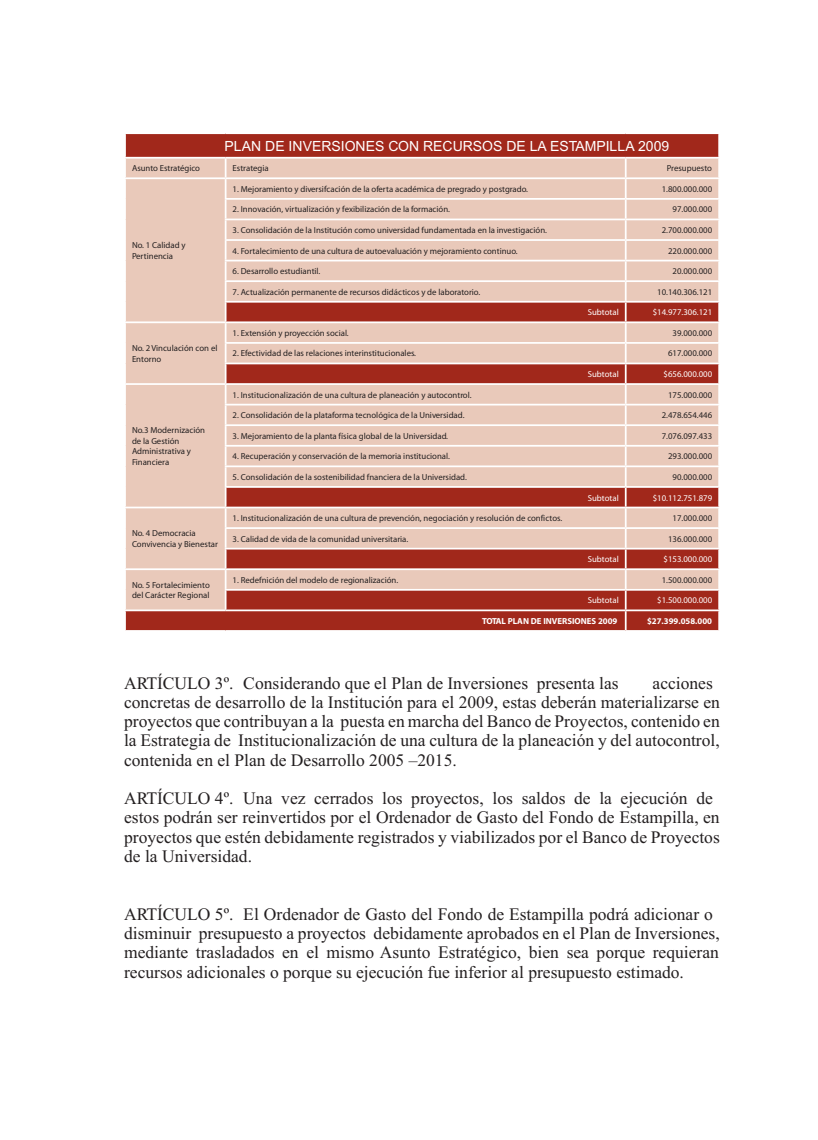
<style>
.page{position:relative;width:818px;height:1140px;background:#fff}
.page>*{position:absolute;margin:0;border:0;box-sizing:border-box;transform-origin:0 0}
.t1{font:17.5px/19.2px "Times New Roman";color:#231f20}
.t2{font:14px "Arial";color:#fff}
.t3{font:8.75px/10.5px "Myriad Pro";color:#231f20}
.t4{font:8.75px "Myriad Pro";color:#fff}
.t5{font:700 8.75px "Myriad Pro";color:#fff}
</style>
<div class="page">
<svg style="left:126px;top:134px;width:592px;height:496px;background:#a22a1d"></svg>
<svg style="left:126px;top:158px;width:592px;height:451px;background:#dcac9e"></svg>
<hr style="left:124px;top:157px;width:101px;height:1px;background:#fff">
<hr style="left:225px;top:157px;width:400px;height:1px;background:#fff">
<hr style="left:625px;top:157px;width:94px;height:1px;background:#fff">
<hr style="left:124px;top:177px;width:101px;height:2px;background:#fff">
<hr style="left:225px;top:177px;width:400px;height:2px;background:#fff">
<hr style="left:625px;top:177px;width:94px;height:2px;background:#fff">
<hr style="left:225px;top:198px;width:400px;height:2px;background:#fff">
<hr style="left:625px;top:198px;width:94px;height:2px;background:#fff">
<hr style="left:225px;top:218px;width:400px;height:2px;background:#fff">
<hr style="left:625px;top:218px;width:94px;height:2px;background:#fff">
<hr style="left:225px;top:239px;width:400px;height:2px;background:#fff">
<hr style="left:625px;top:239px;width:94px;height:2px;background:#fff">
<hr style="left:225px;top:260px;width:400px;height:1px;background:#fff">
<hr style="left:625px;top:260px;width:94px;height:1px;background:#fff">
<hr style="left:225px;top:280px;width:400px;height:2px;background:#fff">
<hr style="left:625px;top:280px;width:94px;height:2px;background:#fff">
<hr style="left:225px;top:301px;width:400px;height:1px;background:#fff">
<hr style="left:625px;top:301px;width:94px;height:1px;background:#fff">
<hr style="left:124px;top:321px;width:101px;height:2px;background:#fff">
<hr style="left:225px;top:321px;width:400px;height:2px;background:#fff">
<hr style="left:625px;top:321px;width:94px;height:2px;background:#fff">
<hr style="left:225px;top:342px;width:400px;height:2px;background:#fff">
<hr style="left:625px;top:342px;width:94px;height:2px;background:#fff">
<hr style="left:225px;top:362px;width:400px;height:2px;background:#fff">
<hr style="left:625px;top:362px;width:94px;height:2px;background:#fff">
<hr style="left:124px;top:383px;width:101px;height:2px;background:#fff">
<hr style="left:225px;top:383px;width:400px;height:2px;background:#fff">
<hr style="left:625px;top:383px;width:94px;height:2px;background:#fff">
<hr style="left:225px;top:403px;width:400px;height:2px;background:#fff">
<hr style="left:625px;top:403px;width:94px;height:2px;background:#fff">
<hr style="left:225px;top:424px;width:400px;height:2px;background:#fff">
<hr style="left:625px;top:424px;width:94px;height:2px;background:#fff">
<hr style="left:225px;top:445px;width:400px;height:1px;background:#fff">
<hr style="left:625px;top:445px;width:94px;height:1px;background:#fff">
<hr style="left:225px;top:465px;width:400px;height:2px;background:#fff">
<hr style="left:625px;top:465px;width:94px;height:2px;background:#fff">
<hr style="left:225px;top:486px;width:400px;height:1px;background:#fff">
<hr style="left:625px;top:486px;width:94px;height:1px;background:#fff">
<hr style="left:124px;top:506px;width:101px;height:2px;background:#fff">
<hr style="left:225px;top:506px;width:400px;height:2px;background:#fff">
<hr style="left:625px;top:506px;width:94px;height:2px;background:#fff">
<hr style="left:225px;top:527px;width:400px;height:2px;background:#fff">
<hr style="left:625px;top:527px;width:94px;height:2px;background:#fff">
<hr style="left:225px;top:547px;width:400px;height:2px;background:#fff">
<hr style="left:625px;top:547px;width:94px;height:2px;background:#fff">
<hr style="left:124px;top:568px;width:101px;height:2px;background:#fff">
<hr style="left:225px;top:568px;width:400px;height:2px;background:#fff">
<hr style="left:625px;top:568px;width:94px;height:2px;background:#fff">
<hr style="left:225px;top:589px;width:400px;height:1px;background:#fff">
<svg style="left:225px;top:158px;width:1px;height:451px"></svg>
<hr style="left:625px;top:589px;width:94px;height:1px;background:#fff">
<hr style="left:124px;top:609px;width:101px;height:2px;background:#fff">
<svg style="left:125px;top:611px;width:1px;height:19px"></svg>
<hr style="left:225px;top:609px;width:400px;height:2px;background:#fff">
<hr style="left:625px;top:609px;width:94px;height:2px;background:#fff">
<svg style="left:624px;top:158px;width:2px;height:472px"></svg>
<svg style="left:718px;top:134px;width:1px;height:496px"></svg>
<h2 class="t2" style="left:224px;top:140px;width:446px">PLAN DE INVERSIONES CON RECURSOS DE LA ESTAMPILLA 2009</h2>
<p class="t3" style="left:132px;top:164px;width:70px">Asunto Estratégico</p>
<p class="t3" style="left:232px;top:164px;width:37px">Estrategia</p>
<p class="t3" style="left:666px;top:164px;width:46px">Presupuesto</p>
<p class="t3" style="left:132px;top:241px;width:55px">No. 1 Calidad y<br>Pertinencia</p>
<p class="t3" style="left:132px;top:344px;width:87px">No. 2 Vinculación con el<br>Entorno</p>
<p class="t3" style="left:132px;top:426px;width:75px">No.3 Modernización de la Gestión<br>Administrativa y<br>Financiera</p>
<p class="t3" style="left:132px;top:529px;width:87px">No. 4 Democracia<br>Convivencia y Bienestar</p>
<p class="t3" style="left:132px;top:580px;width:79px">No. 5 Fortalecimiento del Carácter Regional</p>
<p class="t3" style="left:232px;top:184px;width:296px">1. Mejoramiento y diversifcación de la oferta académica de pregrado y postgrado.</p>
<p class="t3" style="left:661px;top:184px;width:52px">1.800.000.000</p>
<p class="t3" style="left:232px;top:205px;width:219px">2. Innovación, virtualización y fexibilización de la formación.</p>
<p class="t3" style="left:672px;top:205px;width:41px">97.000.000</p>
<p class="t3" style="left:232px;top:225px;width:316px">3. Consolidación de la Institución como universidad fundamentada en la investigación.</p>
<p class="t3" style="left:661px;top:225px;width:52px">2.700.000.000</p>
<p class="t3" style="left:232px;top:246px;width:286px">4. Fortalecimiento de una cultura de autoevaluación y mejoramiento continuo.</p>
<p class="t3" style="left:667px;top:246px;width:46px">220.000.000</p>
<p class="t3" style="left:232px;top:267px;width:89px">6. Desarrollo estudiantil.</p>
<p class="t3" style="left:672px;top:267px;width:41px">20.000.000</p>
<p class="t3" style="left:232px;top:287px;width:249px">7. Actualización permanente de recursos didácticos y de laboratorio.</p>
<p class="t3" style="left:657px;top:287px;width:56px">10.140.306.121</p>
<p class="t4" style="left:587px;top:309px;width:32px">Subtotal</p>
<p class="t4" style="left:652px;top:309px;width:61px">$14.977.306.121</p>
<p class="t3" style="left:232px;top:328px;width:117px">1. Extensión y proyección social.</p>
<p class="t3" style="left:672px;top:328px;width:41px">39.000.000</p>
<p class="t3" style="left:232px;top:349px;width:185px">2. Efectividad de las relaciones interinstitucionales.</p>
<p class="t3" style="left:667px;top:349px;width:46px">617.000.000</p>
<p class="t4" style="left:587px;top:370px;width:32px">Subtotal</p>
<p class="t4" style="left:663px;top:370px;width:50px">$656.000.000</p>
<p class="t3" style="left:232px;top:390px;width:240px">1. Institucionalización de una cultura de planeación y autocontrol.</p>
<p class="t3" style="left:667px;top:390px;width:46px">175.000.000</p>
<p class="t3" style="left:232px;top:410px;width:233px">2. Consolidación de la plataforma tecnológica de la Universidad.</p>
<p class="t3" style="left:661px;top:410px;width:52px">2.478.654.446</p>
<p class="t3" style="left:232px;top:431px;width:217px">3. Mejoramiento de la planta física global de la Universidad.</p>
<p class="t3" style="left:661px;top:431px;width:52px">7.076.097.433</p>
<p class="t3" style="left:232px;top:452px;width:219px">4. Recuperación y conservación de la memoria institucional.</p>
<p class="t3" style="left:667px;top:452px;width:46px">293.000.000</p>
<p class="t3" style="left:232px;top:472px;width:236px">5. Consolidación de la sostenibilidad fnanciera de la Universidad.</p>
<p class="t3" style="left:672px;top:472px;width:41px">90.000.000</p>
<p class="t4" style="left:587px;top:494px;width:32px">Subtotal</p>
<p class="t4" style="left:652px;top:494px;width:61px">$10.112.751.879</p>
<p class="t3" style="left:232px;top:513px;width:331px">1. Institucionalización de una cultura de prevención, negociación y resolución de confictos.</p>
<p class="t3" style="left:672px;top:513px;width:41px">17.000.000</p>
<p class="t3" style="left:232px;top:534px;width:177px">3. Calidad de vida de la comunidad universitaria.</p>
<p class="t3" style="left:667px;top:534px;width:46px">136.000.000</p>
<p class="t4" style="left:587px;top:555px;width:32px">Subtotal</p>
<p class="t4" style="left:663px;top:555px;width:50px">$153.000.000</p>
<p class="t3" style="left:232px;top:575px;width:167px">1. Redefnición del modelo de regionalización.</p>
<p class="t3" style="left:661px;top:575px;width:52px">1.500.000.000</p>
<p class="t4" style="left:587px;top:596px;width:32px">Subtotal</p>
<p class="t4" style="left:657px;top:596px;width:56px">$1.500.000.000</p>
<p class="t5" style="left:482px;top:617px;width:137px">TOTAL PLAN DE INVERSIONES 2009</p>
<p class="t5" style="left:646px;top:617px;width:67px">$27.399.058.000</p>
<h1 class="t1" style="left:124px;top:674px;width:496px">ARTÍCULO 3º. Considerando que el Plan de Inversiones presenta las</h1>
<p class="t1" style="left:124px;top:674px;width:597px;text-indent:528px">acciones concretas de desarrollo de la Institución para el 2009, estas deberán materializarse en proyectos que contribuyan a la puesta en marcha del Banco de Proyectos, contenido en la Estrategia de Institucionalización de una cultura de la planeación y del autocontrol, contenida en el Plan de Desarrollo 2005 –2015.</p>
<p class="t1" style="left:124px;top:790px;width:597px">ARTÍCULO 4º. Una vez cerrados los proyectos, los saldos de la ejecución de estos podrán ser reinvertidos por el Ordenador de Gasto del Fondo de Estampilla, en proyectos que estén debidamente registrados y viabilizados por el Banco de Proyectos de la Universidad.</p>
<p class="t1" style="left:124px;top:905px;width:597px">ARTÍCULO 5º. El Ordenador de Gasto del Fondo de Estampilla podrá adicionar o disminuir presupuesto a proyectos debidamente aprobados en el Plan de Inversiones, mediante trasladados en el mismo Asunto Estratégico, bien sea porque requieran recursos adicionales o porque su ejecución fue inferior al presupuesto estimado.</p>
</div>
